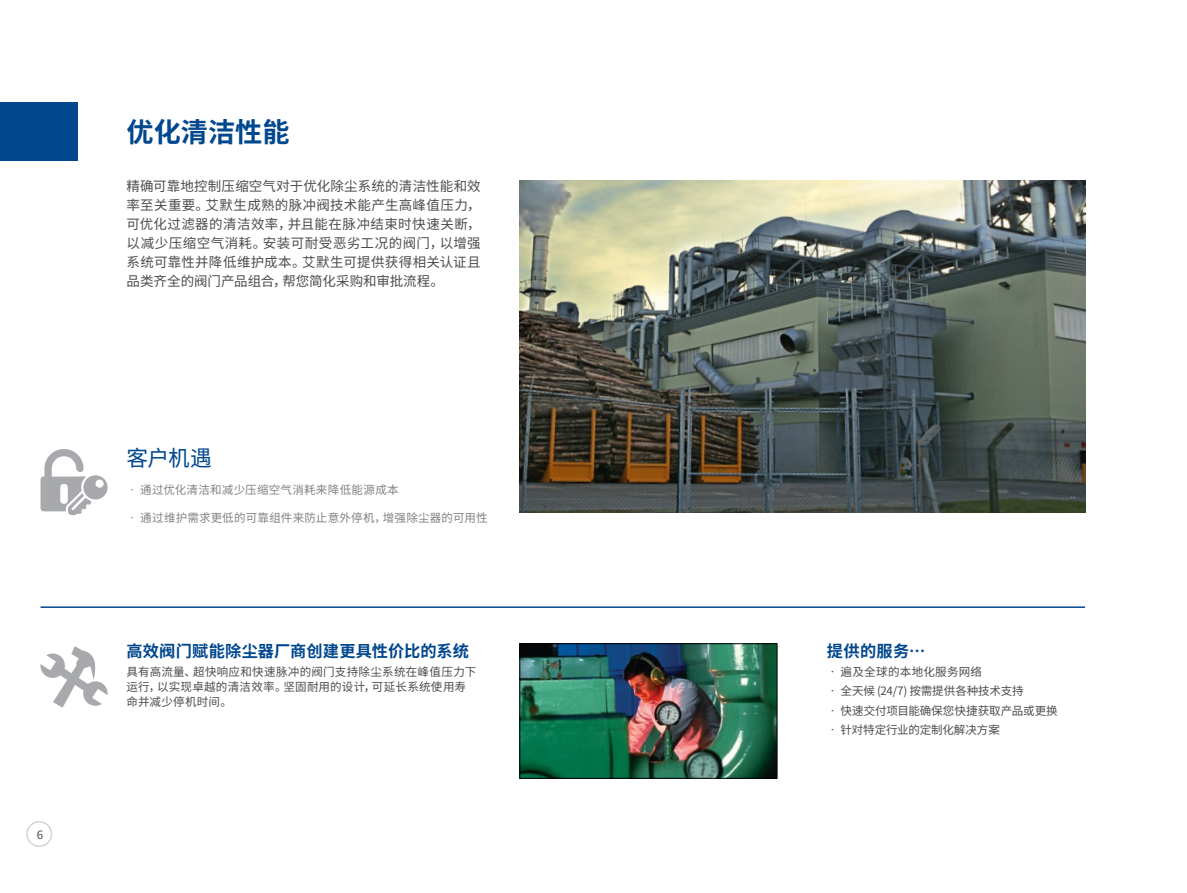
<style>
.page{position:relative;width:1187px;height:893px;background:#fff}
.page>*{position:absolute;margin:0;border:0;box-sizing:border-box;transform-origin:0 0}
.t1{font:700 27.15px "Noto Sans CJ Ksc";color:#00478e}
.SMALLEST{font:21.75px "Noto Sans CJ Ksc";color:#00478e}
.SMALLEST-2{font:700 16.2px "Noto Sans CJ Ksc";letter-spacing:.01em;color:#00478e}
.t2{font:13.5px/19px "Noto Sans CJ Ksc";letter-spacing:.005em;color:#4c4c4e;text-align:justify}
.SMALLEST-3{font:11.55px/14.9px "Noto Sans CJ Ksc";letter-spacing:.01em;color:#4c4c4e}
.SMALLEST-4{font:11.55px "Noto Sans CJ Ksc";letter-spacing:.015em;color:#808284}
.SMALLEST-5{font:11.55px "Noto Sans CJ Ksc";letter-spacing:-.015em;color:#4c4c4e}
</style>
<div class="page">
<div style="left:26px;top:821px;width:26px;height:26px;border:2px solid #d1d3d4;border-radius:50%"></div>
<div style="left:0;top:102px;width:77px;height:58px;background:#00478e"></div>
<img style="left:519px;top:180px;width:565px;height:333px">
<svg style="left:41px;top:449px;width:67px;height:66px"></svg>
<svg style="left:40px;top:646px;width:68px;height:62px"></svg>
<img style="left:521px;top:645px;width:254px;height:132px">
<div style="left:519px;top:643px;width:258px;height:136px;border:1px solid #000"></div>
<hr style="left:40px;top:606px;width:1044px;height:2px;background:#00478e">
<p class="SMALLEST-3" style="left:37px;top:827px;width:8px">6</p>
<p class="t1" style="left:126px;top:117px;width:164px">优化清洁性能</p>
<p class="t2" style="left:126px;top:177px;width:356px">精确可靠地控制压缩空气对于优化除尘系统的清洁性能和效率至关重要。艾默生成熟的脉冲阀技术能产生高峰值压力，可优化过滤器的清洁效率，并且能在脉冲结束时快速关断，以减少压缩空气消耗。安装可耐受恶劣工况的阀门，以增强系统可靠性并降低维护成本。艾默生可提供获得相关认证且品类齐全的阀门产品组合，帮您简化采购和审批流程。</p>
<p class="SMALLEST" style="left:126px;top:446px;width:87px">客户机遇</p>
<p class="SMALLEST-4" style="left:126px;top:483px;width:274px">• 通过优化清洁和减少压缩空气消耗来降低能源成本</p>
<p class="SMALLEST-4" style="left:126px;top:512px;width:363px">• 通过维护需求更低的可靠组件来防止意外停机，增强除尘器的可用性</p>
<p class="SMALLEST-2" style="left:126px;top:641px;width:344px">高效阀门赋能除尘器厂商创建更具性价比的系统</p>
<p class="SMALLEST-3" style="left:126px;top:664px;width:351px">具有高流量、超快响应和快速脉冲的阀门支持除尘系统在峰值压力下运行，以实现卓越的清洁效率。坚固耐用的设计，可延长系统使用寿命并减少停机时间。</p>
<p class="SMALLEST-2" style="left:826px;top:641px;width:100px">提供的服务…</p>
<p class="SMALLEST-3" style="left:826px;top:664px;width:157px">• 遍及全球的本地化服务网络</p>
<p class="SMALLEST-3" style="left:826px;top:684px;width:198px">• 全天候 (24/7) 按需提供各种技术支持</p>
<p class="SMALLEST-3" style="left:826px;top:703px;width:232px">• 快速交付项目能确保您快捷获取产品或更换</p>
<p class="SMALLEST-5" style="left:826px;top:723px;width:174px">• 针对特定行业的定制化解决方案</p>
</div>
